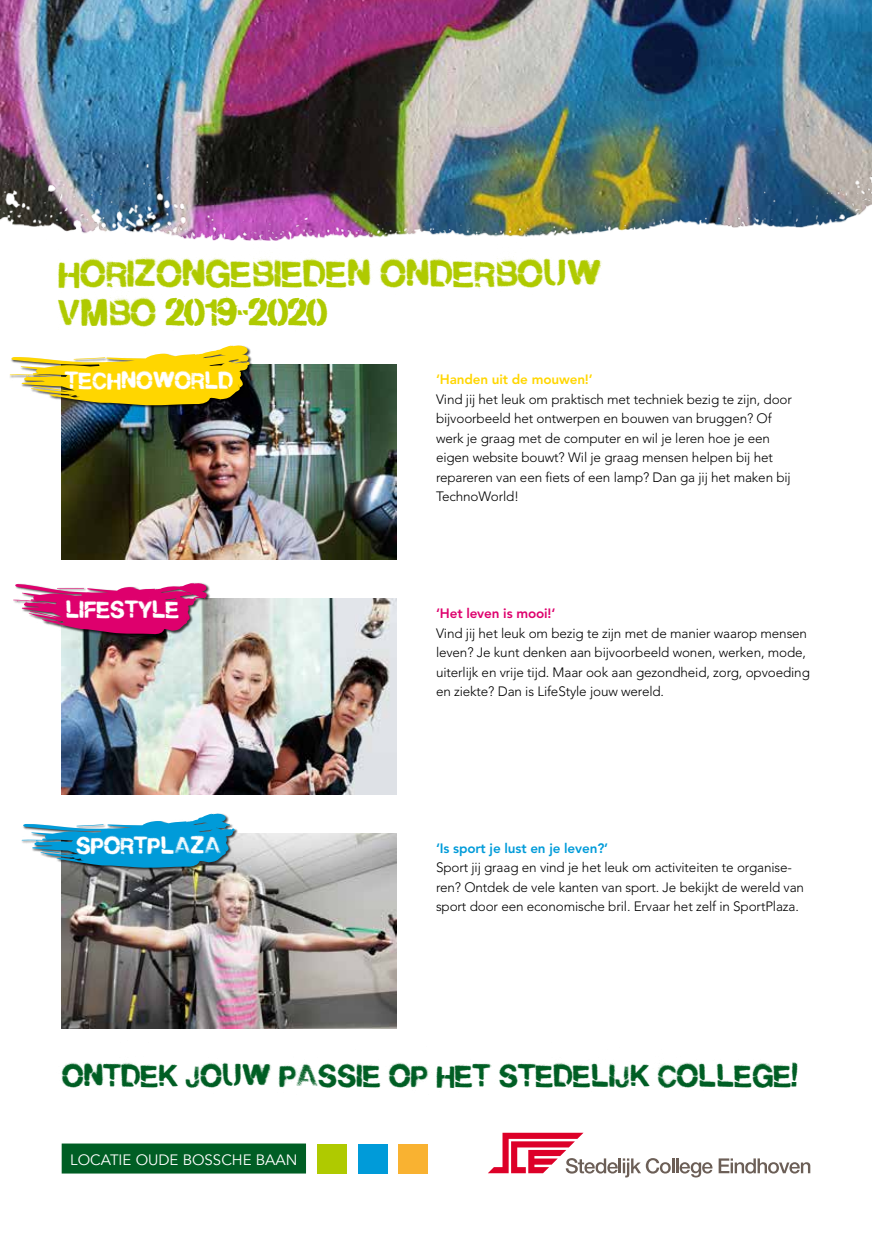
<style>
.page{position:relative;width:872px;height:1242px;background:#fff}
.page>*{position:absolute;margin:0;border:0;box-sizing:border-box;transform-origin:0 0}
.t1{font:42px/39px "cityburn";color:#afca00}
.t2{font:35.4px "cityburn";color:#005e24}
.t3{font:27px "cityburn";color:#fff}
.t4{font:15px "Avenir";color:#fff}
.t5{font:300 13.5px/19.5px "Avenir LT Std";letter-spacing:-.01em;color:#000}
.t6{font:800 13.5px "Avenir LT Std";letter-spacing:-.01em;color:#009bd9}
.t7{font:800 13.5px "Avenir LT Std";letter-spacing:-.01em;color:#ffd600}
.t8{font:800 13.5px "Avenir LT Std";letter-spacing:-.01em;color:#de006d}
</style>
<div class="page">
<img style="left:0;top:0;width:872px;height:117px">
<img style="left:0;top:117px;width:872px;height:124px">
<svg style="left:488px;top:1132px;width:322px;height:45px"></svg>
<div style="left:357px;top:1143px;width:30px;height:30px;background:#009bd9"></div>
<div style="left:317px;top:1143px;width:30px;height:30px;background:#afca00"></div>
<div style="left:398px;top:1143px;width:30px;height:30px;background:#f9b231"></div>
<div style="left:62px;top:1143px;width:244px;height:30px;background:#005e24"></div>
<img style="left:62px;top:599px;width:335px;height:195px">
<img style="left:62px;top:365px;width:335px;height:195px">
<img style="left:62px;top:833px;width:335px;height:195px">
<div style="left:22px;top:813px;width:216px;height:58px;background:#000;opacity:.75"></div>
<svg style="left:22px;top:813px;width:213px;height:55px"></svg>
<div style="left:13px;top:582px;width:197px;height:55px;background:#000;opacity:.75"></div>
<svg style="left:13px;top:582px;width:194px;height:52px"></svg>
<div style="left:10px;top:345px;width:243px;height:63px;background:#000;opacity:.75"></div>
<svg style="left:10px;top:345px;width:240px;height:61px"></svg>
<h1 class="t1" style="left:58px;top:253px;width:544px">HORIZONGEBIEDEN ONDERBOUW<br>VMBO 2019-2020</h1>
<h3 class="t3" style="left:65px;top:363px;width:185px">TECHNOWORLD</h3>
<h3 class="t3" style="left:65px;top:593px;width:115px">LIFESTYLE</h3>
<h3 class="t3" style="left:76px;top:829px;width:146px">SPORTPLAZA</h3>
<p class="t7" style="left:436px;top:372px;width:158px">‘Handen uit de mouwen!’</p>
<p class="t5" style="left:436px;top:389px;width:357px">Vind jij het leuk om praktisch met techniek bezig te zijn, door bijvoorbeeld het ontwerpen en bouwen van bruggen? Of werk je graag met de computer en wil je leren hoe je een eigen website bouwt? Wil je graag mensen helpen bij het repareren van een fiets of een lamp? Dan ga jij het maken bij TechnoWorld!</p>
<p class="t8" style="left:436px;top:606px;width:121px">‘Het leven is mooi!‘</p>
<p class="t5" style="left:436px;top:623px;width:375px">Vind jij het leuk om bezig te zijn met de manier waarop mensen leven? Je kunt denken aan bijvoorbeeld wonen, werken, mode, uiterlijk en vrije tijd. Maar ook aan gezondheid, zorg, opvoeding en ziekte? Dan is LifeStyle jouw wereld.</p>
<p class="t6" style="left:436px;top:840px;width:174px">‘Is sport je lust en je leven?’</p>
<p class="t5" style="left:436px;top:857px;width:369px">Sport jij graag en vind je het leuk om activiteiten te organise&shy;ren? Ontdek de vele kanten van sport. Je bekijkt de wereld van sport door een economische bril. Ervaar het zelf in SportPlaza.</p>
<h2 class="t2" style="left:62px;top:1053px;width:738px">ONTDEK JOUW PASSIE OP HET STEDELIJK COLLEGE!</h2>
<p class="t4" style="left:70px;top:1150px;width:229px">LOCATIE OUDE BOSSCHE BAAN</p>
</div>
